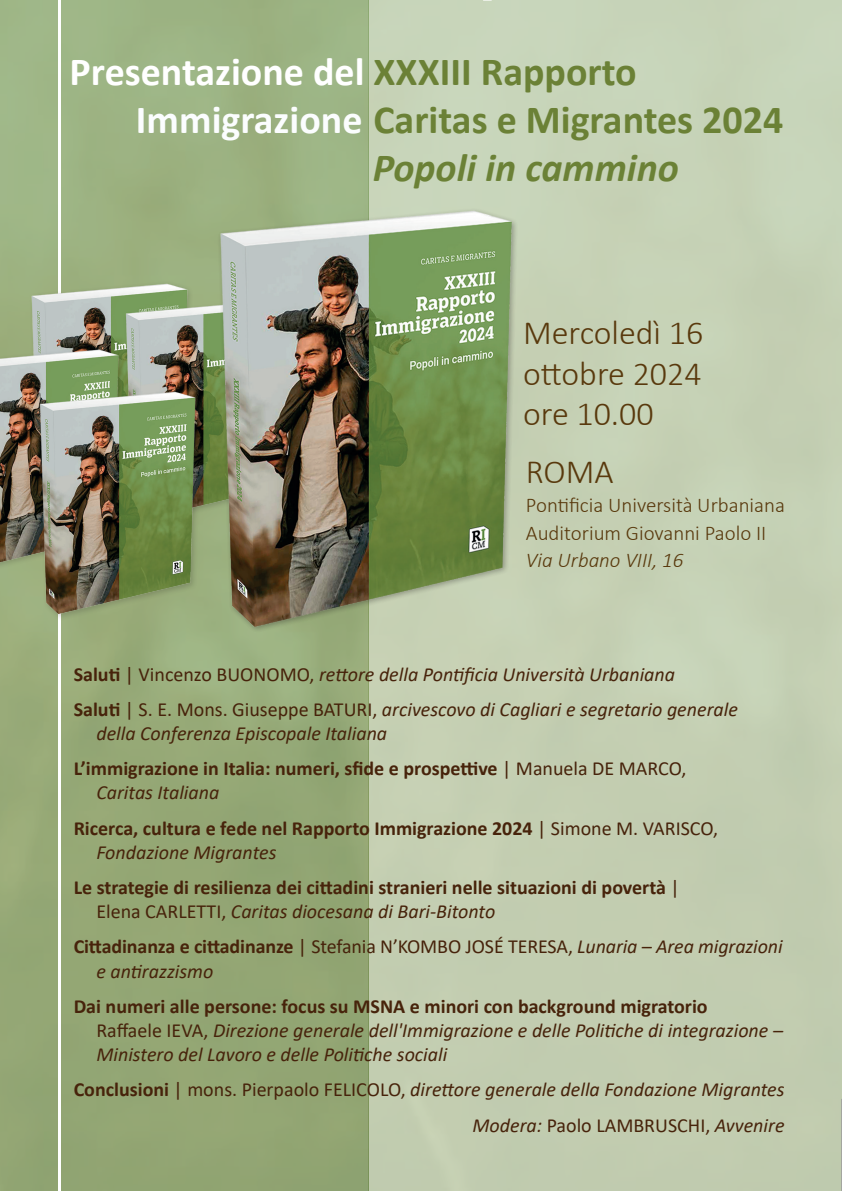
<style>
.page{position:relative;width:842px;height:1191px;background:#fff}
.page>*{position:absolute;margin:0;border:0;box-sizing:border-box;transform-origin:0 0}
.t1{font:700 40px "Calibri";color:#6b8136}
.t2{font:700 40px "Calibri";color:#fff}
.t3{font:italic 700 40px "Calibri";color:#6b8136}
.t4{font:300 34px/40.8px "Calibri";color:#59390d;text-align:justify}
.t5{font:300 21px/27px "Calibri";color:#59390d}
.t6{font:italic 300 21px "Calibri";color:#59390d}
.t7{font:italic 20px/35.3px "Calibri";color:#47230b}
.t8{font:700 20px/35.3px "Calibri";color:#47230b}
.s1{color:#6b8136}
.s2{color:#fbfdfe}
.s3{font-weight:700;font-style:normal}
.s4{font-style:normal}
.s5{font-weight:400;font-style:italic}
.s6{font-weight:400}
</style>
<div class="page">
<div style="left:369px;top:0;width:473px;height:1191px;background:#c4cfb2"></div>
<svg style="left:841px;top:1099px;width:1px;height:92px"></svg>
<svg style="left:0;top:0;width:369px;height:1191px;background:#97ab7a"></svg>
<hr style="left:59px;top:0;width:2px;height:1191px;background:#fff">
<img style="left:0;top:277px;width:196px;height:66px">
<img style="left:0;top:343px;width:106px;height:226px">
<img style="left:106px;top:296px;width:111px;height:228px">
<img style="left:218px;top:198px;width:297px;height:437px">
<img style="left:19px;top:386px;width:186px;height:233px">
<h1 class="t2" style="left:70px;top:44px;width:569px">Presentazione del <span class="s1">XXXIII Rapporto</span></h1>
<h1 class="t1" style="left:136px;top:92px;width:649px"><span class="s2">Immigrazione</span> Caritas e Migrantes 2024</h1>
<h1 class="t3" style="left:373px;top:140px;width:308px">Popoli in cammino</h1>
<h2 class="t4" style="left:523px;top:312px;width:182px">Mercoledì 16 ottobre 2024 ore 10.00</h2>
<h2 class="t4" style="left:526px;top:451px;width:89px">ROMA</h2>
<p class="t5" style="left:526px;top:492px;width:261px">Pontificia Università Urbaniana<br>Auditorium Giovanni Paolo II</p>
<p class="t6" style="left:526px;top:546px;width:159px">Via Urbano VIII, 16</p>
<p class="t7" style="left:74px;top:655px;width:666px"><span class="s3">Saluti</span> <span class="s4">| Vincenzo BUONOMO,</span> rettore della Pontificia Università Urbaniana<br><span class="s3">Saluti</span> <span class="s4">| S. E. Mons. Giuseppe BATURI,</span> arcivescovo di Cagliari e segretario generale</p>
<p class="t8" style="left:74px;top:715px;width:614px;text-indent:23px"><span class="s5">della Conferenza Episcopale Italiana<br></span>L’immigrazione in Italia: numeri, sfide e prospettive <span class="s6">| Manuela DE MARCO,</span></p>
<p class="t8" style="left:74px;top:775px;width:646px;text-indent:23px"><span class="s5">Caritas Italiana<br></span>Ricerca, cultura e fede nel Rapporto Immigrazione 2024 <span class="s6">| Simone M. VARISCO,</span></p>
<p class="t8" style="left:74px;top:834px;width:607px;text-indent:23px"><span class="s5">Fondazione Migrantes<br></span>Le strategie di resilienza dei cittadini stranieri nelle situazioni di povertà <span class="s6">|</span></p>
<p class="t7" style="left:74px;top:893px;width:710px;text-indent:23px"><span class="s4">Elena CARLETTI,</span> Caritas diocesana di Bari-Bitonto<br><span class="s3">Cittadinanza e cittadinanze</span> <span class="s4">| Stefania N’KOMBO JOSÉ TERESA,</span> Lunaria – Area migrazioni</p>
<p class="t7" style="left:96px;top:952px;width:118px">e antirazzismo</p>
<p class="t7" style="left:96px;top:993px;width:688px;line-height:24px;text-indent:-23px"><span class="s3">Dai numeri alle persone: focus su MSNA e minori con background migratorio<br></span><span class="s4">Raffaele IEVA,</span> Direzione generale dell'Immigrazione e delle Politiche di integrazione –<br>Ministero del Lavoro e delle Politiche sociali</p>
<p class="t7" style="left:74px;top:1071px;width:712px;text-align:right"><span class="s3">Conclusioni</span> <span class="s4">| mons. Pierpaolo FELICOLO,</span> direttore generale della Fondazione Migrantes<br>Modera: <span class="s4">Paolo LAMBRUSCHI,</span> Avvenire</p>
</div>
